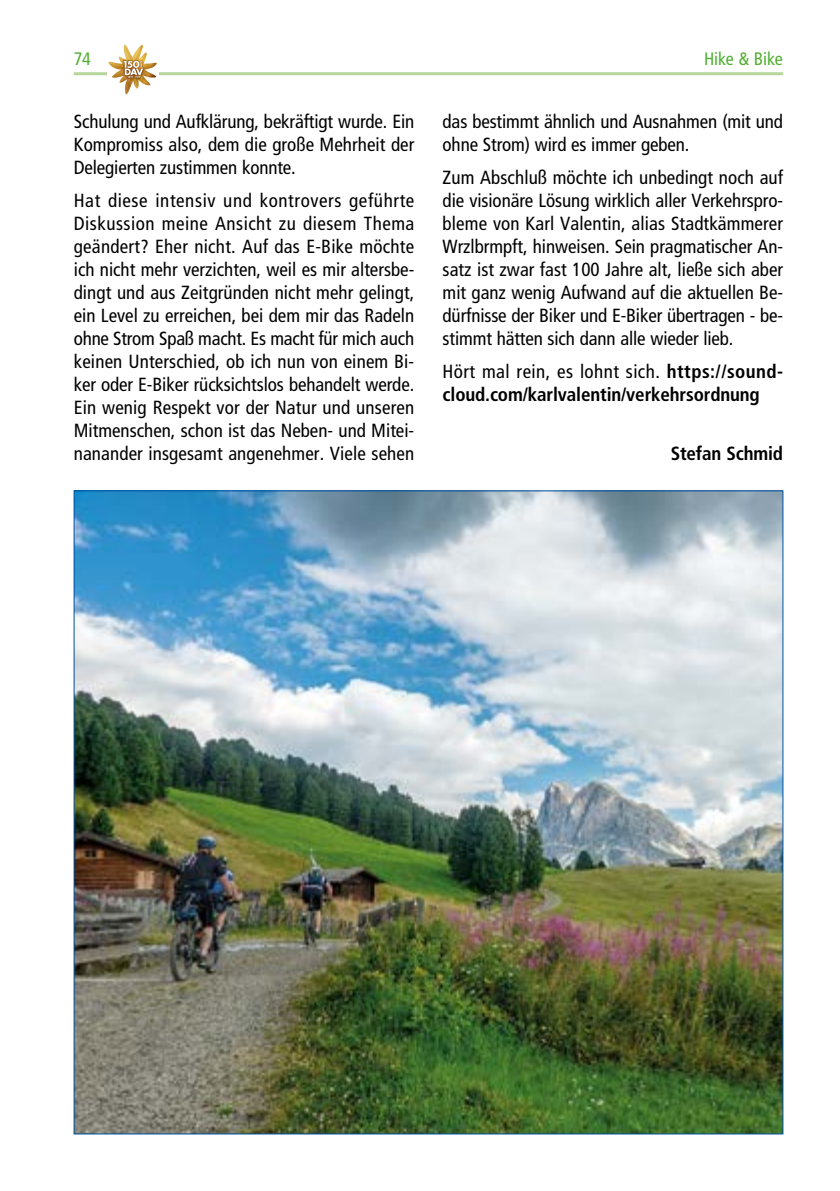
<style>
.page{position:relative;width:840px;height:1191px;background:#fff}
.page>*{position:absolute;margin:0;border:0;box-sizing:border-box;transform-origin:0 0}
.t1{font:condensed 19px/23px "Frutiger";letter-spacing:-.005em;color:#000;text-align:justify}
.t2{font:700 condensed 19px/23px "Frutiger";letter-spacing:-.01em;color:#000}
.t3{font:condensed 18px "Frutiger";letter-spacing:-.005em;color:#52ae32}
.s1{font-weight:400}
</style>
<div class="page">
<hr style="left:74px;top:72px;width:708px;height:3px;background:#b7d69b">
<div style="left:108px;top:44px;width:51px;height:57px;background:#fff"></div>
<svg style="left:108px;top:44px;width:49px;height:51px"></svg>
<img style="left:76px;top:492px;width:704px;height:640px">
<p class="t3" style="left:74px;top:48px;width:19px">74</p>
<p class="t3" style="left:703px;top:48px;width:80px">Hike &amp; Bike</p>
<p class="t1" style="left:74px;top:110px;width:342px">Schulung und Aufklärung, bekräftigt wurde. Ein Kompromiss also, dem die große Mehrheit der Delegierten zustimmen konnte.</p>
<p class="t1" style="left:74px;top:189px;width:342px">Hat diese intensiv und kontrovers geführte Diskussion meine Ansicht zu diesem Thema geändert? Eher nicht. Auf das E-Bike möchte ich nicht mehr verzichten, weil es mir altersbe&shy;dingt und aus Zeitgründen nicht mehr gelingt, ein Level zu erreichen, bei dem mir das Radeln ohne Strom Spaß macht. Es macht für mich auch keinen Unterschied, ob ich nun von einem Bi&shy;ker oder E-Biker rücksichtslos behandelt werde.<br>Ein wenig Respekt vor der Natur und unseren Mitmenschen, schon ist das Neben- und Mitei&shy;nanander insgesamt angenehmer. Viele sehen</p>
<p class="t1" style="left:442px;top:110px;width:342px">das bestimmt ähnlich und Ausnahmen (mit und ohne Strom) wird es immer geben.</p>
<p class="t1" style="left:442px;top:166px;width:342px">Zum Abschluß möchte ich unbedingt noch auf die visionäre Lösung wirklich aller Verkehrspro&shy;bleme von Karl Valentin, alias Stadtkämmerer Wrzlbrmpft, hinweisen. Sein pragmatischer An&shy;satz ist zwar fast 100 Jahre alt, ließe sich aber mit ganz wenig Aufwand auf die aktuellen Be&shy;dürfnisse der Biker und E-Biker übertragen - be&shy;stimmt hätten sich dann alle wieder lieb.</p>
<p class="t2" style="left:442px;top:360px;width:342px"><span class="s1">Hört mal rein, es lohnt sich.</span> https://sound&shy;cloud.com/karlvalentin/verkehrsordnung</p>
<p class="t2" style="left:670px;top:442px;width:114px">Stefan Schmid</p>
</div>
